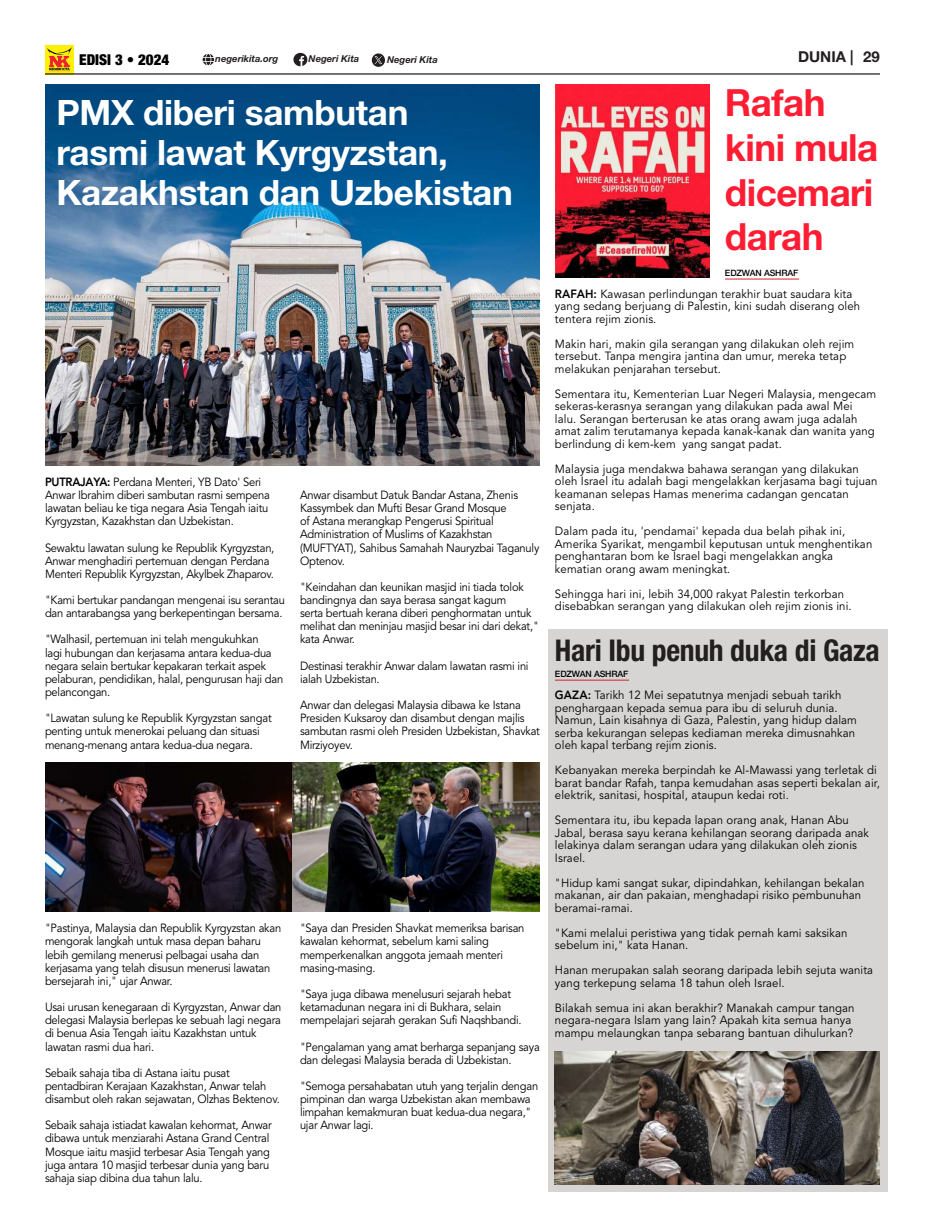
<style>
.page{position:relative;width:925px;height:1230px;background:#fff}
.page>*{position:absolute;margin:0;border:0;box-sizing:border-box;transform-origin:0 0}
.t1{font:700 37.5px/44.9px "Helvetica Neue LT Pro";letter-spacing:-.015em;color:#ff1d33}
.t2{font:700 35px/40px "Helvetica Neue LT Pro";letter-spacing:-.01em;color:#fff}
.t3{font:700 condensed 30px "Helvetica Neue LT Pro";letter-spacing:-.01em;color:#231f20}
.t4{font:900 condensed 15px "Helvetica Neue LT Pro";color:#000}
.t5{font:700 15px "Helvetica Neue LT Pro";color:#231f20}
.t6{font:11.88px/13.1px "Avenir";letter-spacing:-.02em;color:#000;scale:.94 1}
.t7{font:11.88px/12.5px "Avenir";letter-spacing:.01em;color:#000;scale:.96 1}
.t8{font:italic 700 9.5px "Helvetica Neue LT Pro";color:#231f20}
.t9{font:500 8.75px "Helvetica Neue LT Pro";letter-spacing:-.015em;color:#000}
.s1{font-weight:800}
</style>
<div class="page">
<hr style="left:45px;top:73px;width:835px;height:2px;background:#231f20">
<svg style="left:293px;top:53px;width:14px;height:13px"></svg>
<svg style="left:372px;top:53px;width:13px;height:14px"></svg>
<svg style="left:203px;top:54px;width:11px;height:11px"></svg>
<img style="left:45px;top:45px;width:28px;height:29px">
<div style="left:548px;top:629px;width:340px;height:562px;background:#d6d5d3"></div>
<img style="left:45px;top:84px;width:495px;height:381px">
<hr style="left:725px;top:279px;width:74px;height:1px;background:#d1232a">
<hr style="left:555px;top:680px;width:74px;height:1px;background:#d1232a">
<img style="left:45px;top:762px;width:495px;height:149px">
<img style="left:555px;top:84px;width:155px;height:194px">
<img style="left:555px;top:1051px;width:325px;height:134px">
<p class="t4" style="left:79px;top:50px;width:92px">EDISI 3 • 2024</p>
<p class="t8" style="left:215px;top:53px;width:64px">negerikita.org</p>
<p class="t8" style="left:309px;top:53px;width:52px">Negeri Kita</p>
<p class="t8" style="left:387px;top:54px;width:52px">Negeri Kita</p>
<p class="t5" style="left:798px;top:48px;width:83px">DUNIA | 29</p>
<h2 class="t2" style="left:56px;top:91px;width:458px">PMX diberi sambutan<br>rasmi lawat Kyrgyzstan,<br>Kazakhstan dan Uzbekistan</h2>
<h1 class="t1" style="left:725px;top:79px;width:155px">Rafah kini mula dicemari darah</h1>
<p class="t6" style="left:45px;top:475px;width:241px"><span class="s1">PUTRAJAYA:</span> Perdana Menteri, YB Dato' Seri Anwar Ibrahim diberi sambutan rasmi sempena lawatan beliau ke tiga negara Asia Tengah iaitu Kyrgyzstan, Kazakhstan dan Uzbekistan.</p>
<p class="t6" style="left:45px;top:541px;width:246px">Sewaktu lawatan sulung ke Republik Kyrgyzstan,<br>Anwar menghadiri pertemuan dengan Perdana<br>Menteri Republik Kyrgyzstan, Akylbek Zhaparov.</p>
<p class="t6" style="left:45px;top:594px;width:257px">"Kami bertukar pandangan mengenai isu serantau dan antarabangsa yang berkepentingan bersama.</p>
<p class="t6" style="left:45px;top:633px;width:255px">"Walhasil, pertemuan ini telah mengukuhkan<br>lagi hubungan dan kerjasama antara kedua-dua negara selain bertukar kepakaran terkait aspek pelaburan, pendidikan, halal, pengurusan haji dan pelancongan.</p>
<p class="t6" style="left:45px;top:712px;width:243px">"Lawatan sulung ke Republik Kyrgyzstan sangat penting untuk menerokai peluang dan situasi menang-menang antara kedua-dua negara.</p>
<p class="t6" style="left:45px;top:922px;width:253px">"Pastinya, Malaysia dan Republik Kyrgyzstan akan mengorak langkah untuk masa depan baharu lebih gemilang menerusi pelbagai usaha dan kerjasama yang telah disusun menerusi lawatan bersejarah ini," ujar Anwar.</p>
<p class="t6" style="left:45px;top:1000px;width:253px">Usai urusan kenegaraan di Kyrgyzstan, Anwar dan delegasi Malaysia berlepas ke sebuah lagi negara di benua Asia Tengah iaitu Kazakhstan untuk lawatan rasmi dua hari.</p>
<p class="t6" style="left:45px;top:1066px;width:251px">Sebaik sahaja tiba di Astana iaitu pusat pentadbiran Kerajaan Kazakhstan, Anwar telah disambut oleh rakan sejawatan, Olzhas Bektenov.</p>
<p class="t6" style="left:45px;top:1119px;width:243px">Sebaik sahaja istiadat kawalan kehormat, Anwar dibawa untuk menziarahi Astana Grand Central Mosque iaitu masjid terbesar Asia Tengah yang juga antara 10 masjid terbesar dunia yang baru sahaja siap dibina dua tahun lalu.</p>
<p class="t6" style="left:300px;top:489px;width:256px">Anwar disambut Datuk Bandar Astana, Zhenis Kassymbek dan Mufti Besar Grand Mosque<br>of Astana merangkap Pengerusi Spiritual Administration of Muslims of Kazakhstan (MUFTYAT), Sahibus Samahah Nauryzbai Taganuly Optenov.</p>
<p class="t6" style="left:300px;top:580px;width:255px">"Keindahan dan keunikan masjid ini tiada tolok bandingnya dan saya berasa sangat kagum<br>serta bertuah kerana diberi penghormatan untuk melihat dan meninjau masjid besar ini dari dekat," kata Anwar.</p>
<p class="t6" style="left:300px;top:659px;width:245px">Destinasi terakhir Anwar dalam lawatan rasmi ini ialah Uzbekistan.</p>
<p class="t6" style="left:300px;top:699px;width:257px">Anwar dan delegasi Malaysia dibawa ke Istana Presiden Kuksaroy dan disambut dengan majlis sambutan rasmi oleh Presiden Uzbekistan, Shavkat Mirziyoyev.</p>
<p class="t6" style="left:300px;top:922px;width:240px">"Saya dan Presiden Shavkat memeriksa barisan kawalan kehormat, sebelum kami saling memperkenalkan anggota jemaah menteri masing-masing.</p>
<p class="t6" style="left:300px;top:987px;width:237px">"Saya juga dibawa menelusuri sejarah hebat ketamadunan negara ini di Bukhara, selain mempelajari sejarah gerakan Sufi Naqshbandi.</p>
<p class="t6" style="left:300px;top:1040px;width:257px">"Pengalaman yang amat berharga sepanjang saya dan delegasi Malaysia berada di Uzbekistan.</p>
<p class="t6" style="left:300px;top:1079px;width:255px">"Semoga persahabatan utuh yang terjalin dengan pimpinan dan warga Uzbekistan akan membawa limpahan kemakmuran buat kedua-dua negara," ujar Anwar lagi.</p>
<p class="t9" style="left:725px;top:268px;width:75px">EDZWAN ASHRAF</p>
<p class="t7" style="left:555px;top:288px;width:319px"><span class="s1">RAFAH:</span> Kawasan perlindungan terakhir buat saudara kita yang sedang berjuang di Palestin, kini sudah diserang oleh tentera rejim zionis.</p>
<p class="t7" style="left:555px;top:338px;width:313px">Makin hari, makin gila serangan yang dilakukan oleh rejim tersebut. Tanpa mengira jantina dan umur, mereka tetap melakukan penjarahan tersebut.</p>
<p class="t7" style="left:555px;top:388px;width:336px">Sementara itu, Kementerian Luar Negeri Malaysia, mengecam sekeras-kerasnya serangan yang dilakukan pada awal Mei lalu. Serangan berterusan ke atas orang awam juga adalah amat zalim terutamanya kepada kanak-kanak dan wanita yang berlindung di kem-kem yang sangat padat.</p>
<p class="t7" style="left:555px;top:463px;width:337px">Malaysia juga mendakwa bahawa serangan yang dilakukan oleh Israel itu adalah bagi mengelakkan kerjasama bagi tujuan keamanan selepas Hamas menerima cadangan gencatan senjata.</p>
<p class="t7" style="left:555px;top:525px;width:332px">Dalam pada itu, 'pendamai' kepada dua belah pihak ini, Amerika Syarikat, mengambil keputusan untuk menghentikan penghantaran bom ke Israel bagi mengelakkan angka kematian orang awam meningkat.</p>
<p class="t7" style="left:555px;top:588px;width:311px">Sehingga hari ini, lebih 34,000 rakyat Palestin terkorban disebabkan serangan yang dilakukan oleh rejim zionis ini.</p>
<h3 class="t3" style="left:555px;top:632px;width:326px">Hari Ibu penuh duka di Gaza</h3>
<p class="t9" style="left:555px;top:669px;width:75px">EDZWAN ASHRAF</p>
<p class="t7" style="left:555px;top:689px;width:316px"><span class="s1">GAZA:</span> Tarikh 12 Mei sepatutnya menjadi sebuah tarikh penghargaan kepada semua para ibu di seluruh dunia.<br>Namun, Lain kisahnya di Gaza, Palestin, yang hidup dalam serba kekurangan selepas kediaman mereka dimusnahkan oleh kapal terbang rejim zionis.</p>
<p class="t7" style="left:555px;top:764px;width:340px">Kebanyakan mereka berpindah ke Al-Mawassi yang terletak di barat bandar Rafah, tanpa kemudahan asas seperti bekalan air, elektrik, sanitasi, hospital, ataupun kedai roti.</p>
<p class="t7" style="left:555px;top:814px;width:329px">Sementara itu, ibu kepada lapan orang anak, Hanan Abu Jabal, berasa sayu kerana kehilangan seorang daripada anak lelakinya dalam serangan udara yang dilakukan oleh zionis Israel.</p>
<p class="t7" style="left:555px;top:876px;width:324px">"Hidup kami sangat sukar, dipindahkan, kehilangan bekalan makanan, air dan pakaian, menghadapi risiko pembunuhan beramai-ramai.</p>
<p class="t7" style="left:555px;top:926px;width:306px">"Kami melalui peristiwa yang tidak pernah kami saksikan sebelum ini," kata Hanan.</p>
<p class="t7" style="left:555px;top:964px;width:333px">Hanan merupakan salah seorang daripada lebih sejuta wanita yang terkepung selama 18 tahun oleh Israel.</p>
<p class="t7" style="left:555px;top:1001px;width:314px">Bilakah semua ini akan berakhir? Manakah campur tangan negara-negara Islam yang lain? Apakah kita semua hanya mampu melaungkan tanpa sebarang bantuan dihulurkan?</p>
</div>
